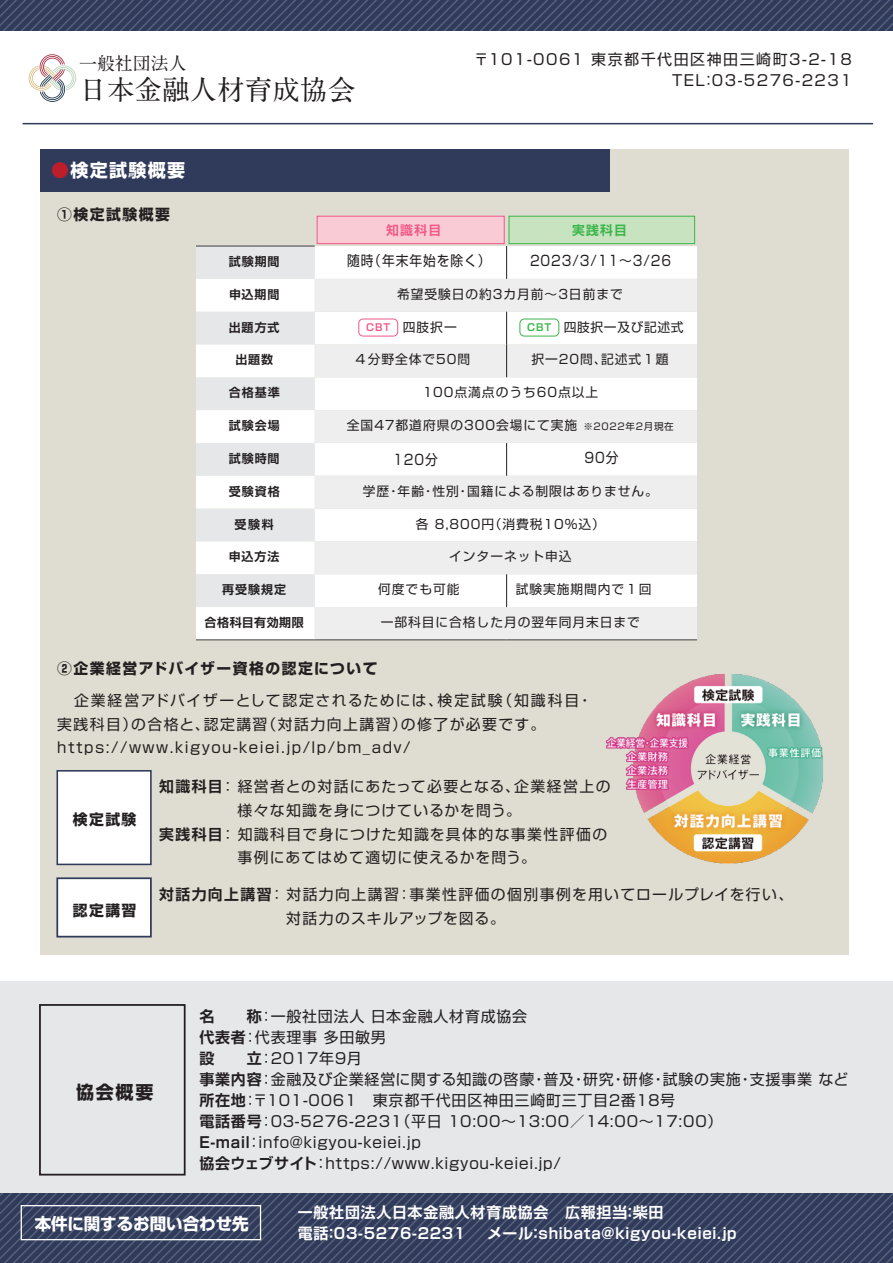
<style>
.page{position:relative;width:893px;height:1263px;background:#fff}
.page>*{position:absolute;margin:0;border:0;box-sizing:border-box;transform-origin:0 0}
.t1{font:700 27.6px "A1 Mincho Std";color:#231f20}
.t2{font:700 18px "Shin Go Pro";letter-spacing:.075em;color:#fff}
.t3{font:700 18px "A1 Mincho Std";color:#231f20}
.t4{font:700 18px "Shin Go Pro";color:#231f20}
.t5{font:700 16.5px "Shin Go Pro";color:#fff}
.t6{font:15px/21px "Shin Go Pro";letter-spacing:.05em;color:#231f20}
.t7{font:700 15px/21px "Shin Go Pro De";letter-spacing:.05em;color:#fff}
.t8{font:15px/21px "Shin Go Pro";letter-spacing:.1em;color:#231f20;text-align:right}
.t9{font:14.85px/23.7px "Shin Go Pro";letter-spacing:.1em;color:#231f20}
.t10{font:700 14.85px "Shin Go Pro";letter-spacing:.1em;color:#231f20}
.t11{font:14.85px "Shin Go Pro";letter-spacing:.065em;color:#231f20}
.t12{font:14.85px "Shin Go Pro";letter-spacing:.07em;color:#231f20}
.t13{font:14.1px "Shin Go Pro";letter-spacing:.075em;color:#231f20;scale:.9 1}
.t14{font:12.75px "Shin Go Pro";letter-spacing:.075em;color:#231f20}
.t15{font:12.75px "Shin Go Pro";letter-spacing:.05em;color:#231f20}
.t16{font:700 12.75px "Shin Go Pro De";color:#f05988}
.t17{font:700 12.75px "Shin Go Pro De";color:#3ab54a}
.t18{font:700 12px "Shin Go Pro De";letter-spacing:.075em;color:#231f20}
.t19{font:700 12px "Shin Go Pro De";letter-spacing:.04em;color:#231f20}
.s1{color:#be1d2c}
.s2{font-family:"Shin Go Pro De";font-weight:700;font-size:9.9px;color:#f05988}
.s3{font-family:"Shin Go Pro De";font-weight:700;font-size:9.9px;color:#3ab54a}
.s4{font-size:9.6px}
.s5{font-family:"Shin Go Pro De";font-weight:700}
</style>
<div class="page">
<div style="left:40px;top:149px;width:808px;height:805px;background:#dfddd1"></div>
<svg style="left:0;top:1192px;width:893px;height:71px;background:#3a4463"></svg>
<div style="left:0;top:981px;width:893px;height:211px;background:#e6e7e9"></div>
<svg style="left:0;top:0;width:893px;height:30px;background:#394362"></svg>
<hr style="left:23px;top:123px;width:850px;height:1px;background:#303b5b">
<svg style="left:29px;top:54px;width:47px;height:48px"></svg>
<div style="left:57px;top:770px;width:95px;height:95px;background:#fff;border:2px solid #303b5b"></div>
<div style="left:40px;top:149px;width:570px;height:42px;background:#303b5b"></div>
<div style="left:56px;top:877px;width:96px;height:60px;background:#fff;border:2px solid #303b5b"></div>
<div style="left:21px;top:1205px;width:240px;height:35px;border:1px solid #fff"></div>
<div style="left:39px;top:1004px;width:147px;height:171px;border:2px solid #231f20"></div>
<div style="left:315px;top:246px;width:382px;height:33px;background:#fff"></div>
<svg style="left:196px;top:247px;width:119px;height:393px;background:#f2f2f3"></svg>
<svg style="left:315px;top:279px;width:382px;height:361px;background:#f5f5f5"></svg>
<hr style="left:196px;top:246px;width:119px;height:1px;background:#3e3e3f">
<hr style="left:196px;top:640px;width:119px;height:1px;background:#3e3e3f">
<hr style="left:315px;top:640px;width:192px;height:1px;background:#3e3e3f">
<hr style="left:507px;top:640px;width:190px;height:1px;background:#3e3e3f">
<hr style="left:506px;top:312px;width:1px;height:32px;background:#231f20">
<hr style="left:506px;top:344px;width:1px;height:33px;background:#231f20">
<hr style="left:506px;top:443px;width:1px;height:33px;background:#231f20">
<hr style="left:506px;top:574px;width:1px;height:33px;background:#231f20">
<hr style="left:506px;top:246px;width:1px;height:33px;background:#231f20">
<div style="left:317px;top:216px;width:187px;height:28px;background:#f9ccd5"></div>
<div style="left:317px;top:216px;width:187px;height:28px;border:1px solid #f05988"></div>
<div style="left:509px;top:216px;width:186px;height:28px;background:#c7e3c0"></div>
<div style="left:509px;top:216px;width:186px;height:28px;border:1px solid #3ab54a"></div>
<div style="left:354px;top:319px;width:39px;height:17px;background:#fff;border-radius:4px"></div>
<div style="left:358px;top:319px;width:40px;height:17px;border:1px solid #f05988;border-radius:4px"></div>
<div style="left:521px;top:319px;width:39px;height:17px;background:#fff;border-radius:4px"></div>
<div style="left:519px;top:319px;width:40px;height:17px;border:1px solid #3ab54a;border-radius:4px"></div>
<img style="left:605px;top:667px;width:244px;height:202px">
<p class="t3" style="left:79px;top:49px;width:109px">一般社団法人</p>
<h1 class="t1" style="left:79px;top:67px;width:278px">日本金融人材育成協会</h1>
<p class="t2" style="left:51px;top:156px;width:136px"><span class="s1">●</span>検定試験概要</p>
<p class="t10" style="left:57px;top:202px;width:114px">①検定試験概要</p>
<p class="t8" style="left:474px;top:47px;width:379px">〒101-0061 東京都千代田区神田三崎町3-2-18<br>TEL：03-5276-2231</p>
<p class="t16" style="left:386px;top:220px;width:56px">知識科目</p>
<p class="t17" style="left:572px;top:220px;width:56px">実践科目</p>
<p class="t18" style="left:229px;top:252px;width:52px">試験期間</p>
<p class="t13" style="left:347px;top:249px;width:161px">随時（年末年始を除く）</p>
<p class="t13" style="left:530px;top:249px;width:158px">2023/3/11～3/26</p>
<p class="t18" style="left:229px;top:284px;width:52px">申込期間</p>
<p class="t14" style="left:397px;top:283px;width:227px">希望受験日の約3カ月前～3日前まで</p>
<p class="t18" style="left:229px;top:317px;width:52px">出題方式</p>
<p class="t14" style="left:366px;top:316px;width:92px"><span class="s2">CBT</span> 四肢択一</p>
<p class="t15" style="left:527px;top:316px;width:158px"><span class="s3">CBT</span> 四肢択一及び記述式</p>
<p class="t18" style="left:235px;top:350px;width:39px">出題数</p>
<p class="t14" style="left:354px;top:349px;width:118px">４分野全体で50問</p>
<p class="t14" style="left:531px;top:349px;width:139px">択一20問、記述式１題</p>
<p class="t18" style="left:229px;top:383px;width:52px">合格基準</p>
<p class="t14" style="left:423px;top:382px;width:177px">100点満点のうち60点以上</p>
<p class="t18" style="left:229px;top:416px;width:52px">試験会場</p>
<p class="t14" style="left:347px;top:415px;width:328px">全国47都道府県の300会場にて実施 <span class="s4">※2022年2月現在</span></p>
<p class="t18" style="left:229px;top:448px;width:52px">試験時間</p>
<p class="t13" style="left:393px;top:448px;width:51px">120分</p>
<p class="t13" style="left:585px;top:446px;width:39px">90分</p>
<p class="t18" style="left:229px;top:481px;width:53px">受験資格</p>
<p class="t14" style="left:363px;top:480px;width:296px">学歴・年齢・性別・国籍による制限はありません。</p>
<p class="t18" style="left:235px;top:514px;width:41px">受験料</p>
<p class="t14" style="left:416px;top:513px;width:191px">各 8,800円（消費税10％込）</p>
<p class="t18" style="left:229px;top:547px;width:52px">申込方法</p>
<p class="t14" style="left:449px;top:546px;width:124px">インターネット申込</p>
<p class="t18" style="left:222px;top:580px;width:65px">再受験規定</p>
<p class="t14" style="left:378px;top:579px;width:83px">何度でも可能</p>
<p class="t14" style="left:516px;top:579px;width:137px">試験実施期間内で１回</p>
<p class="t19" style="left:205px;top:612px;width:101px">合格科目有効期限</p>
<p class="t14" style="left:381px;top:611px;width:261px">一部科目に合格した月の翌年同月末日まで</p>
<p class="t10" style="left:57px;top:656px;width:322px">②企業経営アドバイザー資格の認定について</p>
<p class="t9" style="left:57px;top:686px;width:536px">　企業経営アドバイザーとして認定されるためには、検定試験（知識科目・実践科目）の合格と、認定講習（対話力向上講習）の修了が必要です。https://www.kigyou-keiei.jp/lp/bm_adv/</p>
<p class="t9" style="left:159px;top:773px;width:453px"><span class="s5">知識科目</span>：経営者との対話にあたって必要となる、企業経営上の</p>
<p class="t12" style="left:238px;top:798px;width:285px">様々な知識を身につけているかを問う。</p>
<p class="t9" style="left:159px;top:820px;width:450px"><span class="s5">実践科目</span>：知識科目で身につけた知識を具体的な事業性評価の</p>
<p class="t11" style="left:238px;top:845px;width:300px">事例にあてはめて適切に使えるかを問う。</p>
<p class="t9" style="left:286px;top:881px;width:508px;text-indent:-127px"><span class="s5">対話力向上講習</span>：対話力向上講習：事業性評価の個別事例を用いてロールプレイを行い、対話力のスキルアップを図る。</p>
<p class="t10" style="left:73px;top:807px;width:65px">検定試験</p>
<p class="t10" style="left:73px;top:898px;width:65px">認定講習</p>
<p class="t4" style="left:76px;top:1078px;width:79px">協会概要</p>
<p class="t6" style="left:199px;top:1004px;width:650px"><span class="s5">名　 称</span>：一般社団法人日本金融人材育成協会<br><span class="s5">代表者</span>：代表理事 多田敏男<br><span class="s5">設　 立</span>：2017年９月<br><span class="s5">事業内容</span>：金融及び企業経営に関する知識の啓蒙・普及・研究・研修・試験の実施・支援事業など<span class="s5">所在地</span>：〒101-0061　東京都千代田区神田三崎町三丁目２番１８号<br><span class="s5">電話番号</span>：03-5276-2231（平日 10:00～13:00／14:00～17:00）<br><span class="s5">E-mail</span>：info@kigyou-keiei.jp<br><span class="s5">協会ウェブサイト</span>：https://www.kigyou-keiei.jp/</p>
<p class="t5" style="left:35px;top:1210px;width:215px">本件に関するお問い合わせ先</p>
<p class="t7" style="left:298px;top:1200px;width:367px">一般社団法人日本金融人材育成協会　広報担当：柴田電話：03-5276-2231</p>
<p class="t7" style="left:487px;top:1221px;width:251px">メール：shibata@kigyou-keiei.jp</p>
</div>
